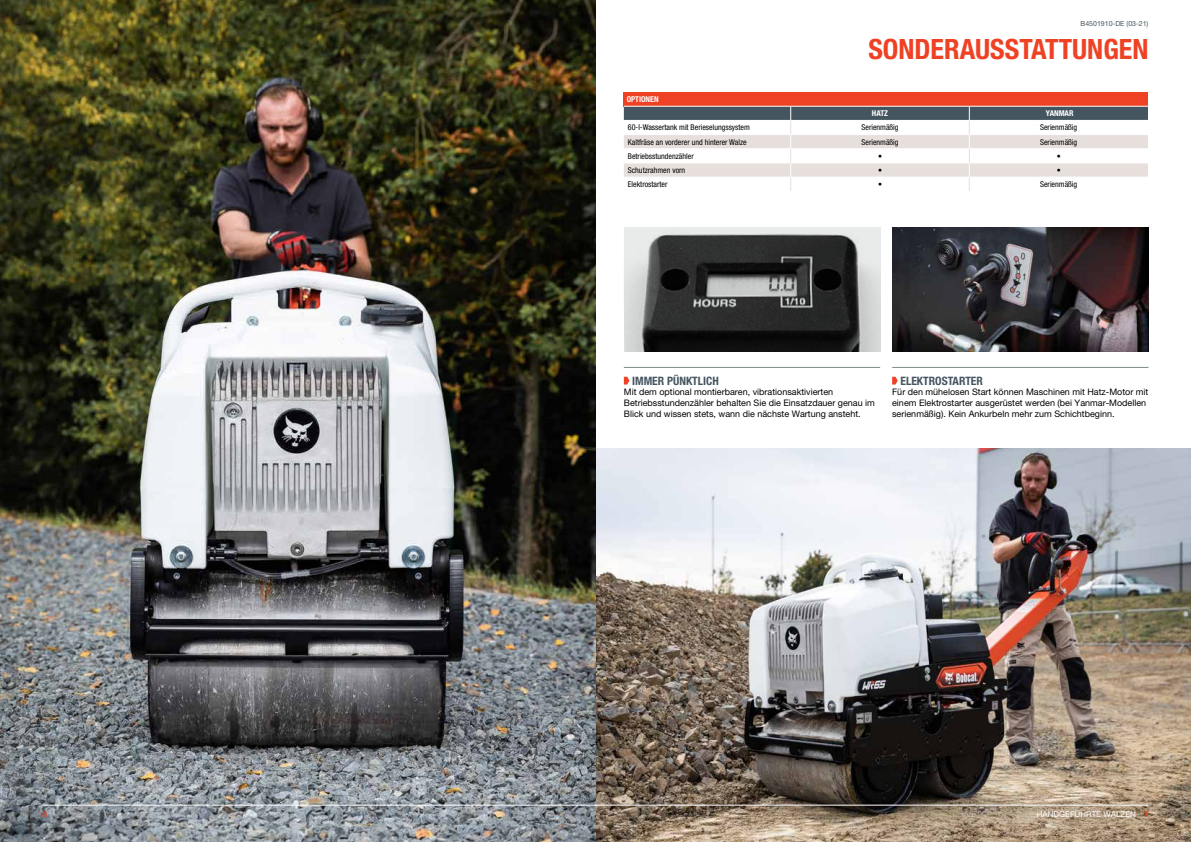
<style>
.page{position:relative;width:1191px;height:842px;background:#fff}
.page>*{position:absolute;margin:0;border:0;box-sizing:border-box;transform-origin:0 0}
.t1{font:700 condensed 28px "Helvetica Neue LT Pro";color:#ef4123}
.t2{font:700 condensed 11.6px "Helvetica Neue LT Pro";color:#455560}
.t3{font:9px/10.8px "Helvetica Neue LT Pro";color:#000}
.t4{font:condensed 8px "Helvetica Neue LT Pro";color:#000}
.t5{font:8px "Helvetica Neue LT Pro";color:#fff}
.t6{font:700 condensed 8px "Helvetica Neue LT Pro";color:#fff}
.t7{font:700 8px "Helvetica Neue LT Pro";color:#ef4123}
.t8{font:7px "Helvetica Neue LT Pro";color:#455560}
.s1{font-weight:700;color:#ef4123}
</style>
<div class="page">
<img style="left:0;top:0;width:595px;height:842px">
<img style="left:624px;top:227px;width:256px;height:124px">
<img style="left:892px;top:227px;width:256px;height:124px">
<img style="left:596px;top:449px;width:595px;height:393px">
<div style="left:624px;top:92px;width:524px;height:14px;background:#ef4123"></div>
<svg style="left:624px;top:106px;width:524px;height:85px"></svg>
<hr style="left:624px;top:367px;width:256px;height:1px;background:#7e888c">
<svg style="left:624px;top:377px;width:5px;height:7px"></svg>
<hr style="left:892px;top:367px;width:256px;height:1px;background:#7e888c">
<svg style="left:892px;top:377px;width:5px;height:7px"></svg>
<hr style="left:43px;top:805px;width:553px;height:1px;background:#fff">
<hr style="left:595px;top:805px;width:553px;height:1px;background:#fff">
<p class="t6" style="left:626px;top:95px;width:33px">OPTIONEN</p>
<p class="t8" style="left:1080px;top:19px;width:69px">B4501910-DE (03-21)</p>
<h1 class="t1" style="left:868px;top:32px;width:282px">SONDERAUSSTATTUNGEN</h1>
<p class="t6" style="left:872px;top:109px;width:18px">HATZ</p>
<p class="t6" style="left:1046px;top:109px;width:29px">YANMAR</p>
<p class="t4" style="left:628px;top:123px;width:123px">60-l-Wassertank mit Berieselungssystem</p>
<p class="t4" style="left:861px;top:123px;width:39px">Serienmäßig</p>
<p class="t4" style="left:1040px;top:123px;width:39px">Serienmäßig</p>
<p class="t4" style="left:628px;top:137px;width:120px">Kaltfräse an vorderer und hinterer Walze</p>
<p class="t4" style="left:861px;top:137px;width:39px">Serienmäßig</p>
<p class="t4" style="left:1040px;top:137px;width:39px">Serienmäßig</p>
<p class="t4" style="left:628px;top:151px;width:67px">Betriebsstundenzähler</p>
<p class="t4" style="left:878px;top:151px;width:5px">•</p>
<p class="t4" style="left:1056px;top:151px;width:5px">•</p>
<p class="t4" style="left:628px;top:165px;width:59px">Schutzrahmen vorn</p>
<p class="t4" style="left:878px;top:165px;width:5px">•</p>
<p class="t4" style="left:1056px;top:165px;width:5px">•</p>
<p class="t4" style="left:628px;top:180px;width:41px">Elektrostarter</p>
<p class="t4" style="left:878px;top:180px;width:5px">•</p>
<p class="t4" style="left:1040px;top:180px;width:39px">Serienmäßig</p>
<p class="t2" style="left:632px;top:373px;width:88px">IMMER PÜNKTLICH</p>
<p class="t3" style="left:624px;top:387px;width:253px">Mit dem optional montierbaren, vibrationsaktivierten<br>Betriebsstundenzähler behalten Sie die Einsatzdauer genau im<br>Blick und wissen stets, wann die nächste Wartung ansteht.</p>
<p class="t2" style="left:900px;top:373px;width:84px">ELEKTROSTARTER</p>
<p class="t3" style="left:892px;top:387px;width:258px">Für den mühelosen Start können Maschinen mit Hatz-Motor mit einem Elektrostarter ausgerüstet werden (bei Yanmar-Modellen serienmäßig). Kein Ankurbeln mehr zum Schichtbeginn.</p>
<p class="t7" style="left:43px;top:809px;width:6px">6</p>
<p class="t5" style="left:1036px;top:810px;width:113px">HANDGEFÜHRTE WALZEN <span class="s1">7</span></p>
</div>
